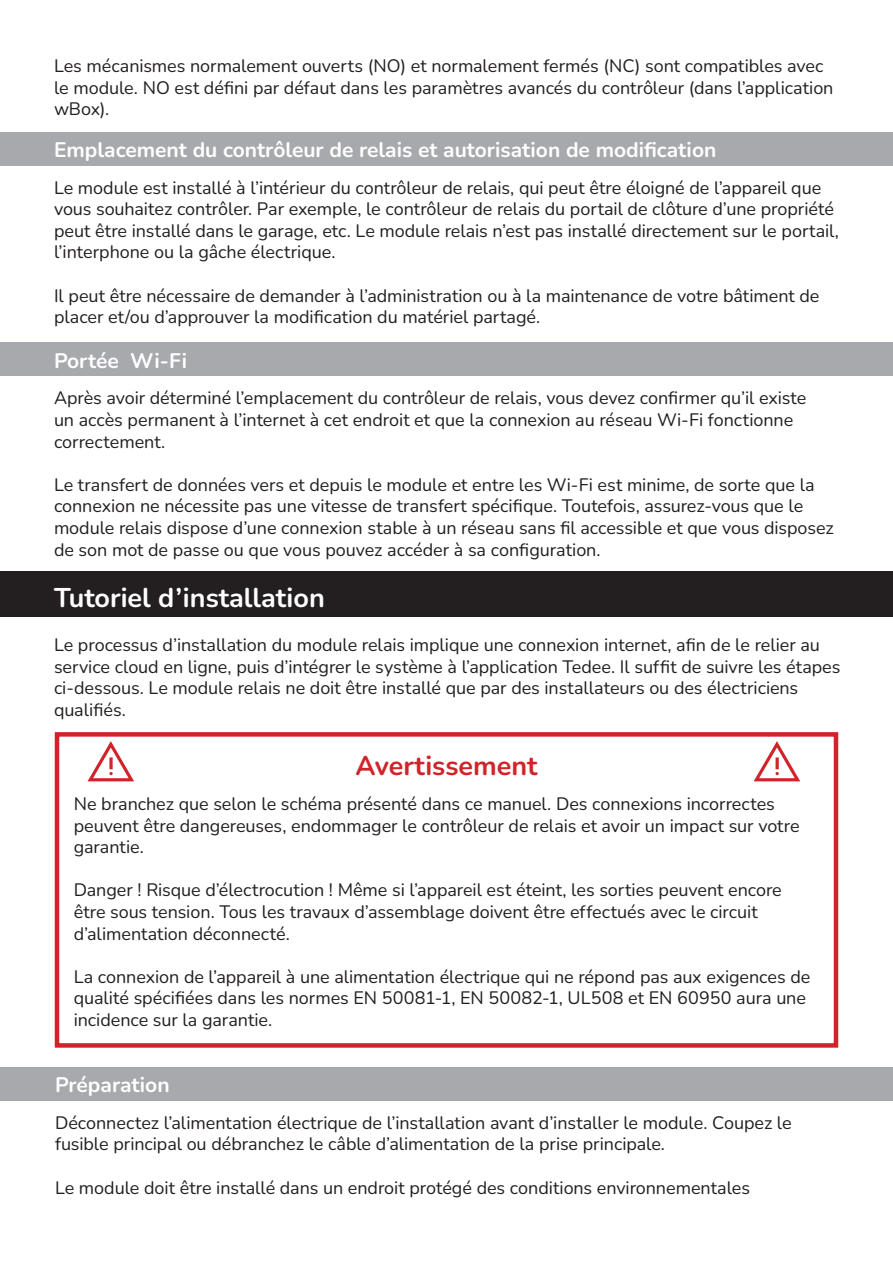
<style>
.page{position:relative;width:893px;height:1263px;background:#fff}
.page>*{position:absolute;margin:0;border:0;box-sizing:border-box;transform-origin:0 0}
.t1{font:700 27px "Nunito";color:#fff}
.t2{font:700 27px "Nunito";color:#d1232a}
.t3{font:700 21px "Nunito";color:#fff}
.t4{font:18px/21.6px "Nunito";letter-spacing:-.005em;color:#231f20}
</style>
<div class="page">
<div style="left:0;top:571px;width:893px;height:46px;background:#231f20"></div>
<div style="left:55px;top:732px;width:783px;height:316px;border:4px solid #d1232a"></div>
<div style="left:0;top:132px;width:893px;height:33px;background:#a8a9ad"></div>
<div style="left:0;top:343px;width:893px;height:33px;background:#a8a9ad"></div>
<div style="left:0;top:1067px;width:893px;height:33px;background:#a8a9ad"></div>
<svg style="left:754px;top:741px;width:46px;height:40px"></svg>
<svg style="left:87px;top:741px;width:47px;height:40px"></svg>
<p class="t4" style="left:54px;top:55px;width:781px">Les mécanismes normalement ouverts (NO) et normalement fermés (NC) sont compatibles avec le module. NO est défini par défaut dans les paramètres avancés du contrôleur (dans l’application wBox).</p>
<h2 class="t3" style="left:54px;top:135px;width:664px">Emplacement du contrôleur de relais et autorisation de modification</h2>
<p class="t4" style="left:54px;top:176px;width:786px">Le module est installé à l’intérieur du contrôleur de relais, qui peut être éloigné de l’appareil que vous souhaitez contrôler. Par exemple, le contrôleur de relais du portail de clôture d’une propriété peut être installé dans le garage, etc. Le module relais n’est pas installé directement sur le portail, l’interphone ou la gâche électrique.</p>
<p class="t4" style="left:54px;top:284px;width:767px">Il peut être nécessaire de demander à l’administration ou à la maintenance de votre bâtiment de placer et/ou d’approuver la modification du matériel partagé.</p>
<h2 class="t3" style="left:54px;top:346px;width:135px">Portée Wi-Fi</h2>
<p class="t4" style="left:54px;top:387px;width:754px">Après avoir déterminé l’emplacement du contrôleur de relais, vous devez confirmer qu’il existe un accès permanent à l’internet à cet endroit et que la connexion au réseau Wi-Fi fonctionne correctement.</p>
<p class="t4" style="left:54px;top:473px;width:781px">Le transfert de données vers et depuis le module et entre les Wi-Fi est minime, de sorte que la connexion ne nécessite pas une vitesse de transfert spécifique. Toutefois, assurez-vous que le module relais dispose d’une connexion stable à un réseau sans fil accessible et que vous disposez de son mot de passe ou que vous pouvez accéder à sa configuration.</p>
<h1 class="t1" style="left:54px;top:579px;width:272px">Tutoriel d’installation</h1>
<p class="t4" style="left:54px;top:633px;width:788px">Le processus d’installation du module relais implique une connexion internet, afin de le relier au service cloud en ligne, puis d’intégrer le système à l’application Tedee. Il suffit de suivre les étapes ci-dessous. Le module relais ne doit être installé que par des installateurs ou des électriciens qualifiés.</p>
<h1 class="t2" style="left:355px;top:747px;width:184px">Avertissement</h1>
<p class="t4" style="left:74px;top:792px;width:727px">Ne branchez que selon le schéma présenté dans ce manuel. Des connexions incorrectes peuvent être dangereuses, endommager le contrôleur de relais et avoir un impact sur votre garantie.</p>
<p class="t4" style="left:74px;top:879px;width:710px">Danger ! Risque d’électrocution ! Même si l’appareil est éteint, les sorties peuvent encore être sous tension. Tous les travaux d’assemblage doivent être effectués avec le circuit d’alimentation déconnecté.</p>
<p class="t4" style="left:74px;top:965px;width:738px">La connexion de l’appareil à une alimentation électrique qui ne répond pas aux exigences de qualité spécifiées dans les normes EN 50081-1, EN 50082-1, UL508 et EN 60950 aura une incidence sur la garantie.</p>
<h2 class="t3" style="left:55px;top:1070px;width:116px">Préparation</h2>
<p class="t4" style="left:55px;top:1111px;width:738px">Déconnectez l’alimentation électrique de l’installation avant d’installer le module. Coupez le fusible principal ou débranchez le câble d’alimentation de la prise principale.</p>
<p class="t4" style="left:55px;top:1176px;width:697px">Le module doit être installé dans un endroit protégé des conditions environnementales</p>
</div>
